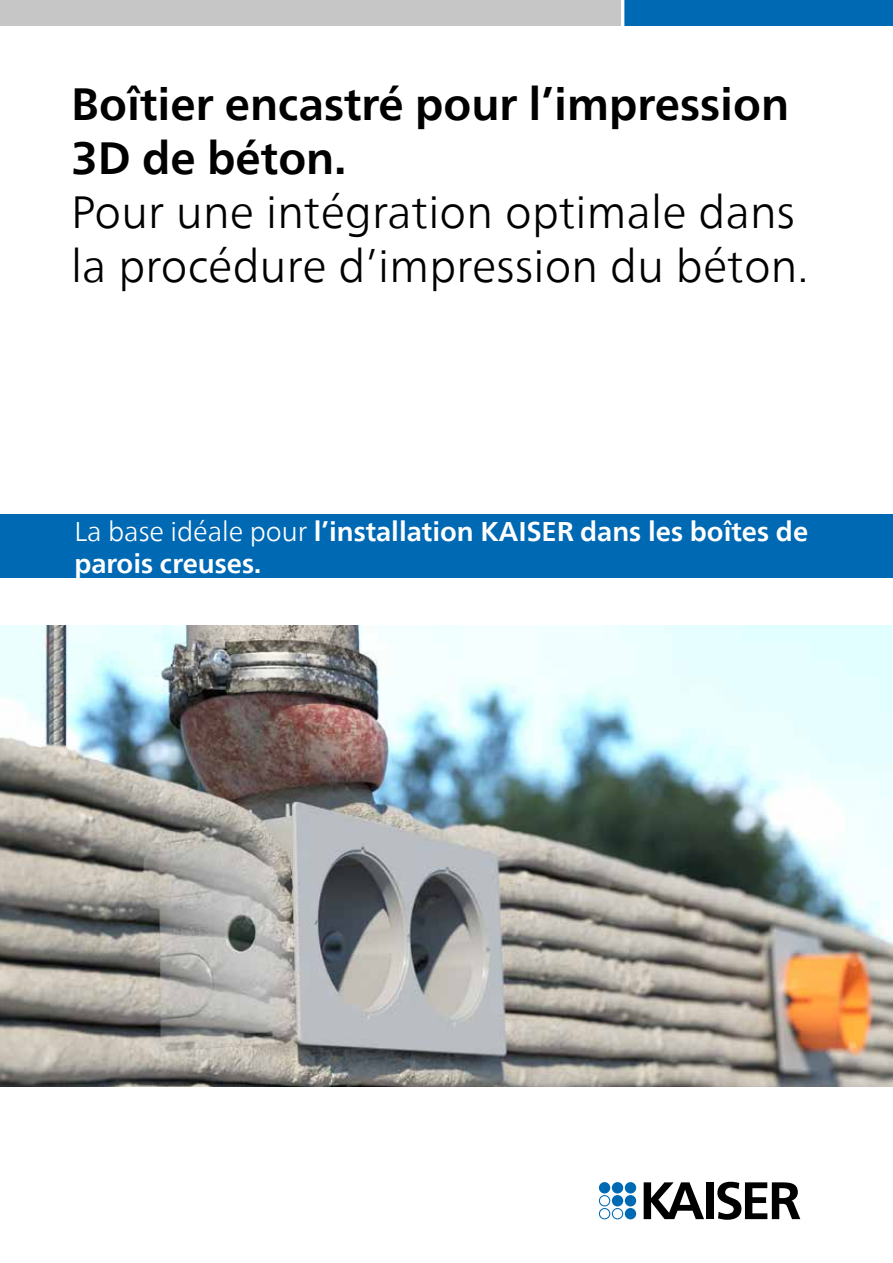
<style>
.page{position:relative;width:893px;height:1263px;background:#fff}
.page>*{position:absolute;margin:0;border:0;box-sizing:border-box;transform-origin:0 0}
.t1{font:300 45px/54px "Neue Frutiger World";letter-spacing:.005em;color:#000}
.t2{font:700 45px/54px "Neue Frutiger World";color:#000}
.t3{font:700 27px/32.4px "Neue Frutiger World";color:#fff}
.s1{font-weight:300}
</style>
<div class="page">
<div style="left:625px;top:1195px;width:11px;height:11px;background:#0069b4;border-radius:50%"></div>
<div style="left:612px;top:1182px;width:11px;height:11px;background:#0069b4;border-radius:50%"></div>
<div style="left:625px;top:1182px;width:11px;height:11px;background:#0069b4;border-radius:50%"></div>
<div style="left:599px;top:1182px;width:11px;height:11px;background:#0069b4;border-radius:50%"></div>
<div style="left:625px;top:1208px;width:11px;height:11px;background:#0069b4;border-radius:50%"></div>
<svg style="left:599px;top:1195px;width:24px;height:24px"></svg>
<div style="left:706px;top:1182px;width:8px;height:37px;background:#000"></div>
<svg style="left:717px;top:1182px;width:83px;height:38px"></svg>
<svg style="left:644px;top:1182px;width:60px;height:37px"></svg>
<div style="left:0;top:514px;width:893px;height:64px;background:#0069b4"></div>
<div style="left:0;top:0;width:623px;height:26px;background:#c6c6c6"></div>
<div style="left:623px;top:0;width:270px;height:26px;background:#0069b4"></div>
<hr style="left:621px;top:0;width:3px;height:29px;background:#fff">
<img style="left:0;top:625px;width:893px;height:461px">
<h1 class="t2" style="left:71px;top:76px;width:720px">Boîtier encastré pour l’impression<br>3D de béton.</h1>
<h1 class="t1" style="left:71px;top:185px;width:739px">Pour une intégration optimale dans la procédure d’impression du béton.</h1>
<p class="t3" style="left:74px;top:515px;width:735px"><span class="s1">La base idéale pour</span> l’installation KAISER dans les boîtes de parois creuses.</p>
</div>
